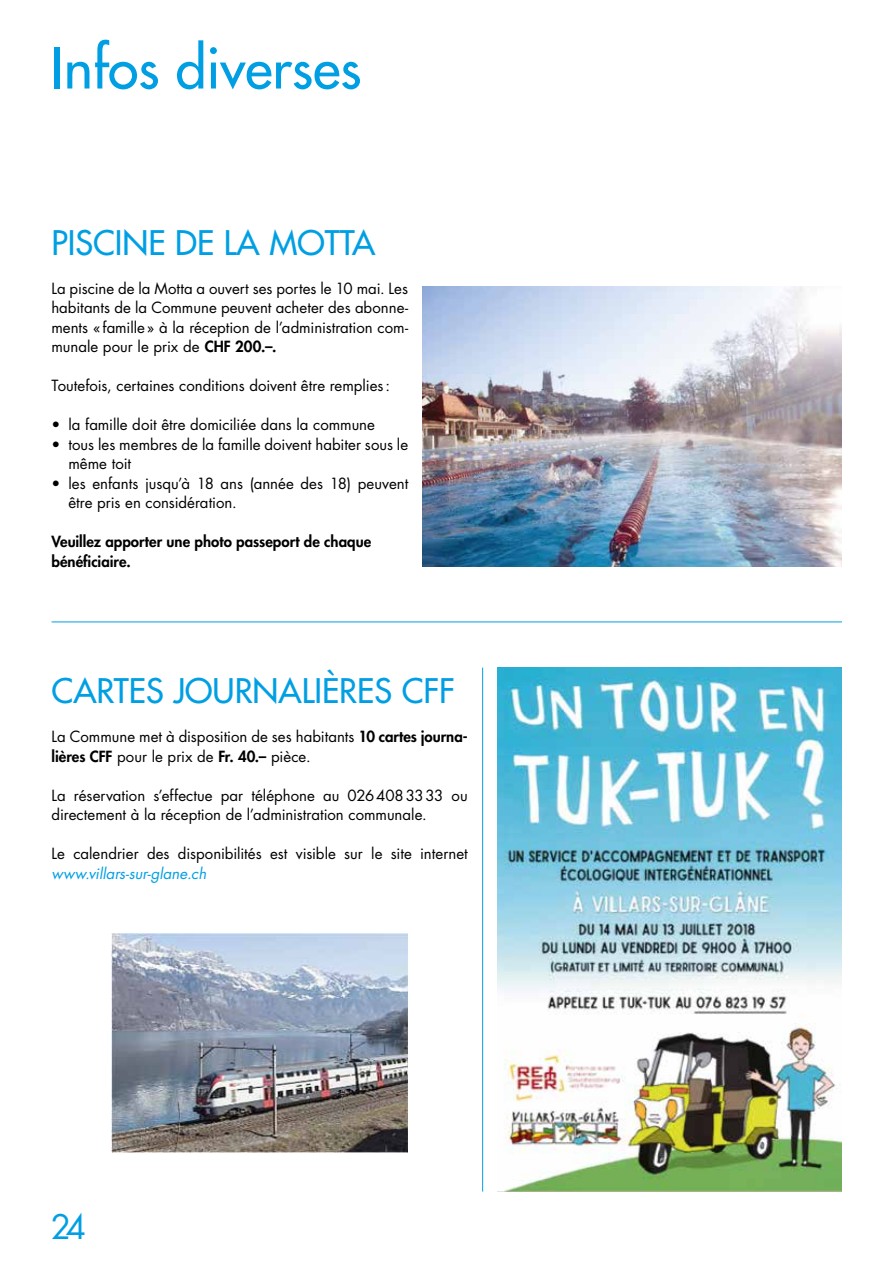
<style>
.page{position:relative;width:893px;height:1263px;background:#fff}
.page>*{position:absolute;margin:0;border:0;box-sizing:border-box;transform-origin:0 0}
.t1{font:55.5px "Futura";color:#009fe3}
.t2{font:33px "Futura";color:#009fe3}
.t3{font:33px "Futura";color:#009fe3}
.t4{font:15px/19.5px "Futura";color:#000}
.t5{font:800 15px/19.5px "Futura";color:#000}
.t6{font:italic 15px "Futura";color:#009fe3}
.s1{font-weight:800}
</style>
<div class="page">
<img style="left:111px;top:933px;width:297px;height:219px">
<hr style="left:52px;top:621px;width:790px;height:1px;background:#009fe3">
<img style="left:422px;top:286px;width:420px;height:281px">
<img style="left:497px;top:668px;width:345px;height:523px">
<hr style="left:482px;top:668px;width:1px;height:523px;background:#009fe3">
<h1 class="t1" style="left:51px;top:32px;width:312px">Infos diverses</h1>
<h2 class="t2" style="left:51px;top:221px;width:325px">PISCINE DE LA MOTTA</h2>
<p class="t4" style="left:51px;top:278px;width:358px;text-align:justify">La piscine de la Motta a ouvert ses portes le 10 mai. Les habitants de la Commune peuvent acheter des abonne&shy;ments « famille» à la réception de l’administration com&shy;munale pour le prix de <span class="s1">CHF 200.–.</span></p>
<p class="t4" style="left:51px;top:376px;width:340px">Toutefois, certaines conditions doivent être remplies:</p>
<p class="t4" style="left:51px;top:415px;width:325px">• la famille doit être domiciliée dans la commune</p>
<p class="t4" style="left:68px;top:434px;width:341px;text-indent:-17px">• tous les membres de la famille doivent habiter sous le même toit</p>
<p class="t4" style="left:68px;top:473px;width:341px;text-indent:-17px">• les enfants jusqu’à 18 ans (année des 18) peuvent être pris en considération.</p>
<p class="t5" style="left:51px;top:532px;width:321px">Veuillez apporter une photo passeport de chaque bénéficiaire.</p>
<h2 class="t2" style="left:52px;top:670px;width:405px">CARTES JOURNALIÈRES CFF</h2>
<p class="t4" style="left:52px;top:727px;width:418px">La Commune met à disposition de ses habitants <span class="s1">10 cartes journa&shy;lières CFF</span> pour le prix de <span class="s1">Fr. 40.–</span> pièce.</p>
<p class="t4" style="left:52px;top:785px;width:418px">La réservation s’effectue par téléphone au 0264083333 ou directement à la réception de l’administration communale.</p>
<p class="t4" style="left:52px;top:844px;width:418px">Le calendrier des disponibilités est visible sur le site internet</p>
<p class="t6" style="left:52px;top:863px;width:156px">www.villars-sur-glane.ch</p>
<h2 class="t3" style="left:51px;top:1204px;width:37px">24</h2>
</div>
